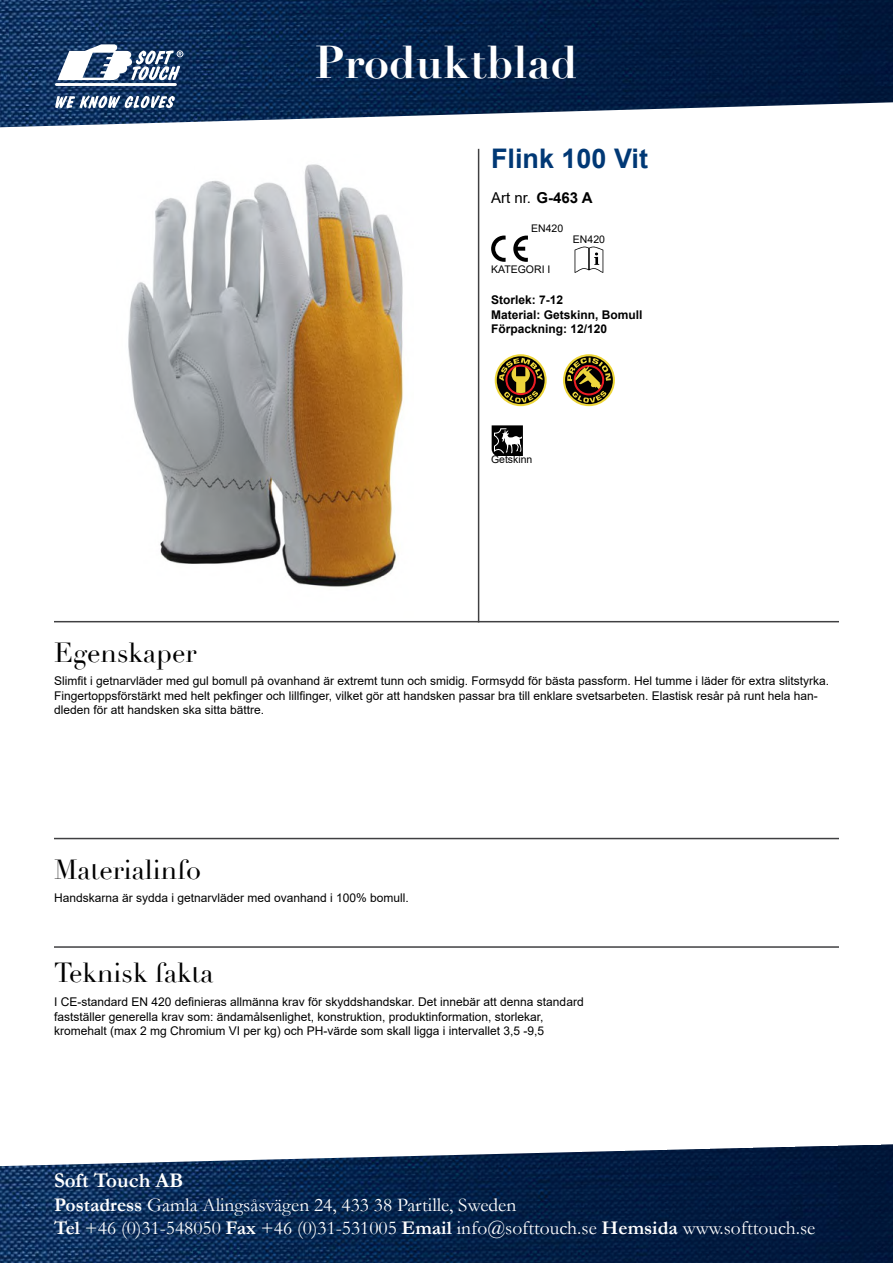
<style>
.page{position:relative;width:893px;height:1263px;background:#fff}
.page>*{position:absolute;margin:0;border:0;box-sizing:border-box;transform-origin:0 0}
.t1{font:700 45px "Didot";color:#fff}
.t2{font:27px "Didot";color:#000}
.t3{font:700 27px "Arial";color:#003875}
.t4{font:700 21px "Garamond";color:#fff}
.t5{font:19.5px/23.4px "Garamond";color:#fff}
.t6{font:15px "Arial";color:#000}
.t7{font:12px/14.4px "Arial";color:#000}
.t8{font:700 12px/14.4px "Arial";color:#000}
.t9{font:10.5px "Arial";color:#000}
.s1{font-weight:700}
</style>
<div class="page">
<img style="left:0;top:0;width:893px;height:127px">
<img style="left:128px;top:164px;width:275px;height:423px">
<svg style="left:513px;top:236px;width:15px;height:26px"></svg>
<svg style="left:491px;top:236px;width:15px;height:26px"></svg>
<img style="left:0;top:1144px;width:893px;height:119px">
<hr style="left:54px;top:946px;width:785px;height:2px;background:#404042">
<hr style="left:54px;top:838px;width:785px;height:1px;background:#404042">
<hr style="left:54px;top:621px;width:785px;height:1px;background:#404042">
<hr style="left:478px;top:149px;width:1px;height:473px;background:#404042">
<svg style="left:492px;top:425px;width:31px;height:30px"></svg>
<svg style="left:54px;top:44px;width:129px;height:43px"></svg>
<svg style="left:55px;top:95px;width:120px;height:13px"></svg>
<svg style="left:495px;top:354px;width:52px;height:52px"></svg>
<svg style="left:497px;top:356px;width:48px;height:48px"></svg>
<svg style="left:499px;top:358px;width:44px;height:45px;background:#745927"></svg>
<svg style="left:563px;top:354px;width:52px;height:52px"></svg>
<svg style="left:565px;top:356px;width:48px;height:48px"></svg>
<svg style="left:567px;top:358px;width:44px;height:45px;background:#6f5626"></svg>
<svg style="left:575px;top:247px;width:28px;height:26px"></svg>
<h1 class="t1" style="left:315px;top:35px;width:264px">Produktblad</h1>
<h2 class="t3" style="left:491px;top:140px;width:159px">Flink 100 Vit</h2>
<p class="t6" style="left:491px;top:187px;width:103px">Art nr. <span class="s1">G-463 A</span></p>
<p class="t9" style="left:531px;top:221px;width:34px">EN420</p>
<p class="t9" style="left:491px;top:262px;width:61px">KATEGORI I</p>
<p class="t8" style="left:491px;top:293px;width:153px">Storlek: 7-12<br>Material: Getskinn, Bomull<br>Förpackning: 12/120</p>
<p class="t9" style="left:573px;top:232px;width:34px">EN420</p>
<h2 class="t2" style="left:54px;top:637px;width:144px">Egenskaper</h2>
<p class="t9" style="left:491px;top:452px;width:43px">Getskinn</p>
<p class="t7" style="left:54px;top:674px;width:776px">Slimfit i getnarvläder med gul bomull på ovanhand är extremt tunn och smidig. Formsydd för bästa passform. Hel tumme i läder för extra slitstyrka.<br>Fingertoppsförstärkt med helt pekfinger och lillfinger, vilket gör att handsken passar bra till enklare svetsarbeten. Elastisk resår på runt hela han&shy;dleden för att handsken ska sitta bättre.</p>
<h2 class="t2" style="left:54px;top:853px;width:149px">Materialinfo</h2>
<p class="t7" style="left:54px;top:890px;width:356px">Handskarna är sydda i getnarvläder med ovanhand i 100% bomull.</p>
<h2 class="t2" style="left:54px;top:957px;width:161px">Teknisk fakta</h2>
<p class="t7" style="left:54px;top:995px;width:531px">I CE-standard EN 420 definieras allmänna krav för skyddshandskar. Det innebär att denna standard fastställer generella krav som: ändamålsenlighet, konstruktion, produktinformation, storlekar, kromehalt (max 2 mg Chromium VI per kg) och PH-värde som skall ligga i intervallet 3,5 -9,5</p>
<h3 class="t4" style="left:54px;top:1166px;width:131px">Soft Touch AB</h3>
<h3 class="t5" style="left:54px;top:1192px;width:763px"><span class="s1">Postadress</span> Gamla Alingsåsvägen 24, 433 38 Partille, Sweden<br><span class="s1">Tel</span> +46 (0)31-548050 <span class="s1">Fax</span> +46 (0)31-531005 <span class="s1">Email</span> info@softtouch.se <span class="s1">Hemsida</span> www.softtouch.se</h3>
</div>
